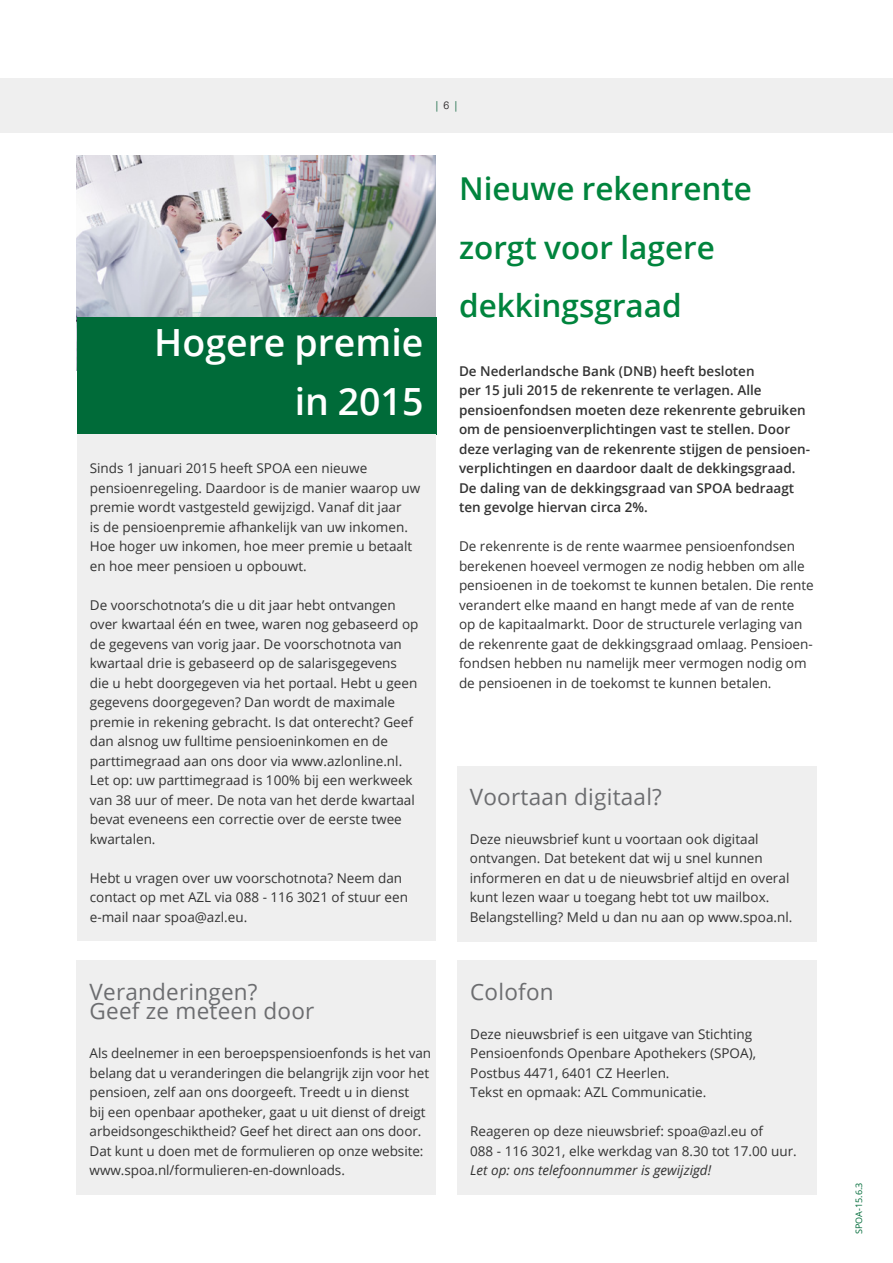
<style>
.page{position:relative;width:893px;height:1263px;background:#fff}
.page>*{position:absolute;margin:0;border:0;box-sizing:border-box;transform-origin:0 0}
.t1{font:600 37.5px/58.5px "Open Sans";color:#fff;text-align:right}
.t2{font:600 31.5px/58.5px "Open Sans";color:#00843d}
.t3{font:22.5px/19.5px "Open Sans";letter-spacing:.01em;color:#6c6d70}
.t4{font:13.5px/19.5px "Open Sans";color:#333}
.t5{font:600 13.5px/19.5px "Open Sans";color:#333}
.t6{font:italic 13.5px "Open Sans";color:#333}
.t7{font:300 10.5px "Univers 45";color:#005c32}
.t8{font:9px "Open Sans";color:#006b39}
.s1{color:#231f20}
</style>
<div class="page">
<div style="left:0;top:78px;width:893px;height:54px;background:#efefef"></div>
<img style="left:77px;top:155px;width:359px;height:162px">
<div style="left:77px;top:961px;width:359px;height:234px;background:#efefef"></div>
<div style="left:457px;top:961px;width:359px;height:234px;background:#efefef"></div>
<div style="left:457px;top:766px;width:359px;height:175px;background:#efefef"></div>
<div style="left:77px;top:317px;width:359px;height:117px;background:#006b39"></div>
<div style="left:77px;top:434px;width:359px;height:507px;background:#efefef"></div>
<p class="t7" style="left:436px;top:99px;width:22px">|<span class="s1">6</span>|</p>
<h1 class="t1" style="left:154px;top:313px;width:271px">Hogere premie in 2015</h1>
<p class="t4" style="left:90px;top:458px;width:332px">Sinds 1 januari 2015 heeft SPOA een nieuwe pensioenregeling. Daardoor is de manier waarop uw premie wordt vastgesteld gewijzigd. Vanaf dit jaar<br>is de pensioenpremie afhankelijk van uw inkomen.<br>Hoe hoger uw inkomen, hoe meer premie u betaalt en hoe meer pensioen u opbouwt.</p>
<p class="t4" style="left:90px;top:595px;width:330px">De voorschotnota’s die u dit jaar hebt ontvangen over kwartaal één en twee, waren nog gebaseerd op de gegevens van vorig jaar. De voorschotnota van kwartaal drie is gebaseerd op de salarisgegevens die u hebt doorgegeven via het portaal. Hebt u geen gegevens doorgegeven? Dan wordt de maximale premie in rekening gebracht. Is dat onterecht? Geef dan alsnog uw fulltime pensioeninkomen en de parttimegraad aan ons door via www.azlonline.nl.<br>Let op: uw parttimegraad is 100% bij een werkweek van 38 uur of meer. De nota van het derde kwartaal bevat eveneens een correctie over de eerste twee kwartalen.</p>
<p class="t4" style="left:90px;top:868px;width:320px">Hebt u vragen over uw voorschotnota? Neem dan contact op met AZL via 088 - 116 3021 of stuur een e-mail naar spoa@azl.eu.</p>
<h3 class="t3" style="left:90px;top:981px;width:226px">Veranderingen?<br>Geef ze meteen door</h3>
<p class="t4" style="left:90px;top:1043px;width:343px">Als deelnemer in een beroepspensioenfonds is het van belang dat u veranderingen die belangrijk zijn voor het pensioen, zelf aan ons doorgeeft. Treedt u in dienst<br>bij een openbaar apotheker, gaat u uit dienst of dreigt arbeidsongeschiktheid? Geef het direct aan ons door.<br>Dat kunt u doen met de formulieren op onze website: www.spoa.nl/formulieren-en-downloads.</p>
<h2 class="t2" style="left:459px;top:159px;width:294px">Nieuwe rekenrente zorgt voor lagere dekkingsgraad</h2>
<p class="t5" style="left:459px;top:361px;width:352px">De Nederlandsche Bank (DNB) heeft besloten<br>per 15 juli 2015 de rekenrente te verlagen. Alle pensioenfondsen moeten deze rekenrente gebruiken om de pensioenverplichtingen vast te stellen. Door deze verlaging van de rekenrente stijgen de pensioen&shy;verplichtingen en daardoor daalt de dekkingsgraad.<br>De daling van de dekkingsgraad van SPOA bedraagt ten gevolge hiervan circa 2%.</p>
<p class="t4" style="left:459px;top:536px;width:356px">De rekenrente is de rente waarmee pensioenfondsen berekenen hoeveel vermogen ze nodig hebben om alle pensioenen in de toekomst te kunnen betalen. Die rente verandert elke maand en hangt mede af van de rente op de kapitaalmarkt. Door de structurele verlaging van de rekenrente gaat de dekkingsgraad omlaag. Pensioen&shy;fondsen hebben nu namelijk meer vermogen nodig om de pensioenen in de toekomst te kunnen betalen.</p>
<h3 class="t3" style="left:470px;top:786px;width:194px">Voortaan digitaal?</h3>
<p class="t4" style="left:470px;top:829px;width:324px">Deze nieuwsbrief kunt u voortaan ook digitaal ontvangen. Dat betekent dat wij u snel kunnen informeren en dat u de nieuwsbrief altijd en overal kunt lezen waar u toegang hebt tot uw mailbox.<br>Belangstelling? Meld u dan nu aan op www.spoa.nl.</p>
<h3 class="t3" style="left:470px;top:981px;width:85px">Colofon</h3>
<p class="t4" style="left:470px;top:1024px;width:287px">Deze nieuwsbrief is een uitgave van Stichting Pensioenfonds Openbare Apothekers (SPOA), Postbus 4471, 6401 CZ Heerlen.<br>Tekst en opmaak: AZL Communicatie.</p>
<p class="t4" style="left:470px;top:1121px;width:328px">Reageren op deze nieuwsbrief: spoa@azl.eu of<br>088 - 116 3021, elke werkdag van 8.30 tot 17.00 uur.</p>
<p class="t6" style="left:470px;top:1161px;width:242px">Let op: ons telefoonnummer is gewijzigd!</p>
<p class="t8" style="left:853px;top:1234px;width:53px;rotate:-90deg">SPOA-15.6.3</p>
</div>
